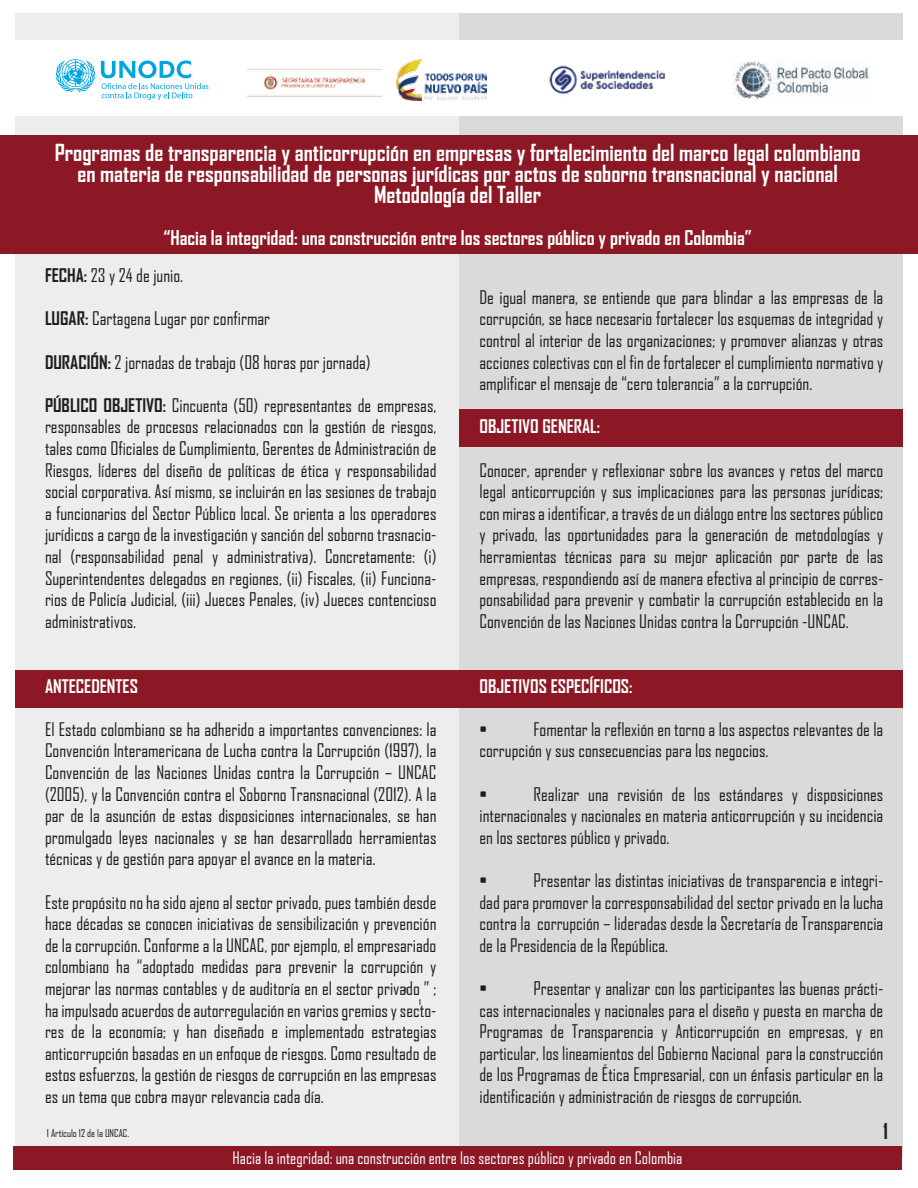
<style>
.page{position:relative;width:918px;height:1188px;background:#fff}
.page>*{position:absolute;margin:0;border:0;box-sizing:border-box;transform-origin:0 0}
.t1{font:700 22.5px/21px "Agency FB";color:#fff;text-align:center}
.t2{font:700 21px "Agency FB";color:#1d1d1b}
.t3{font:700 19.5px "Agency FB";color:#fff}
.t4{font:18px/21.6px "Agency FB";color:#1d1d1b;text-align:justify}
.t5{font:700 18px "Agency FB";color:#fff}
.t6{font:16.5px "Agency FB";color:#fff}
.t7{font:10.5px "Agency FB";color:#1d1d1b}
.t8{font:700 7.5px "Agency FB";color:#1d1d1b}
.s1{font-weight:700}
</style>
<div class="page">
<div style="left:15px;top:14px;width:443px;height:1144px;background:#ededed"></div>
<div style="left:459px;top:14px;width:443px;height:1144px;background:#dadada"></div>
<div style="left:0;top:40px;width:918px;height:76px;background:#fff"></div>
<svg style="left:56px;top:59px;width:39px;height:33px"></svg>
<svg style="left:101px;top:61px;width:108px;height:39px"></svg>
<img style="left:732px;top:61px;width:138px;height:37px">
<img style="left:247px;top:59px;width:240px;height:41px">
<img style="left:549px;top:65px;width:117px;height:30px">
<div style="left:0;top:135px;width:918px;height:119px;background:#8c1725"></div>
<div style="left:14px;top:1146px;width:887px;height:24px;background:#8c1725"></div>
<div style="left:15px;top:670px;width:444px;height:38px;background:#8c1725"></div>
<div style="left:459px;top:670px;width:444px;height:38px;background:#8c1725"></div>
<div style="left:459px;top:409px;width:444px;height:38px;background:#8c1725"></div>
<p class="t1" style="left:55px;top:142px;width:807px">Programas de transparencia y anticorrupción en empresas y fortalecimiento del marco legal colombiano en materia de responsabilidad de personas jurídicas por actos de soborno transnacional y nacional<br>Metodología del Taller</p>
<p class="t3" style="left:164px;top:226px;width:590px">“Hacia la integridad: una construcción entre los sectores público y privado en Colombia”</p>
<p class="t4" style="left:45px;top:264px;width:140px"><span class="s1">FECHA:</span> 23 y 24 de junio.</p>
<p class="t4" style="left:45px;top:308px;width:227px"><span class="s1">LUGAR:</span> Cartagena Lugar por confirmar</p>
<p class="t4" style="left:45px;top:351px;width:327px"><span class="s1">DURACIÓN:</span> 2 jornadas de trabajo (08 horas por jornada)</p>
<p class="t4" style="left:45px;top:394px;width:393px"><span class="s1">PÚBLICO OBJETIVO:</span> Cincuenta (50) representantes de empresas, responsables de procesos relacionados con la gestión de riesgos, tales como Oficiales de Cumplimiento, Gerentes de Administración de Riesgos, líderes del diseño de políticas de ética y responsabilidad social corporativa. Así mismo, se incluirán en las sesiones de trabajo a funcionarios del Sector Público local. Se orienta a los operadores jurídicos a cargo de la investigación y sanción del soborno trasnacio&shy;nal (responsabilidad penal y administrativa). Concretamente: (i)<br>Superintendentes delegados en regiones, (ii) Fiscales, (ii) Funciona&shy;rios de Policía Judicial, (iii) Jueces Penales, (iv) Jueces contencioso administrativos.</p>
<p class="t5" style="left:45px;top:675px;width:94px">ANTECEDENTES</p>
<p class="t4" style="left:45px;top:718px;width:393px">El Estado colombiano se ha adherido a importantes convenciones: la Convención Interamericana de Lucha contra la Corrupción (1997), la Convención de las Naciones Unidas contra la Corrupción – UNCAC (2005), y la Convención contra el Soborno Transnacional (2012). A la par de la asunción de estas disposiciones internacionales, se han promulgado leyes nacionales y se han desarrollado herramientas técnicas y de gestión para apoyar el avance en la materia.</p>
<p class="t4" style="left:45px;top:891px;width:393px">Este propósito no ha sido ajeno al sector privado, pues también desde hace décadas se conocen iniciativas de sensibilización y prevención de la corrupción. Conforme a la UNCAC, por ejemplo, el empresariado colombiano ha “adoptado medidas para prevenir la corrupción y mejorar las normas contables y de auditoría en el sector privado ” ; ha impulsado acuerdos de autorregulación en varios gremios y secto&shy;res de la economía; y han diseñado e implementado estrategias anticorrupción basadas en un enfoque de riesgos. Como resultado de estos esfuerzos, la gestión de riesgos de corrupción en las empresas es un tema que cobra mayor relevancia cada día.</p>
<p class="t8" style="left:405px;top:986px;width:3px">1</p>
<p class="t8" style="left:419px;top:998px;width:3px">1</p>
<p class="t7" style="left:47px;top:1127px;width:84px">1 Artículo 12 de la UNCAC.</p>
<p class="t4" style="left:480px;top:286px;width:405px">De igual manera, se entiende que para blindar a las empresas de la corrupción, se hace necesario fortalecer los esquemas de integridad y control al interior de las organizaciones; y promover alianzas y otras acciones colectivas con el fin de fortalecer el cumplimiento normativo y amplificar el mensaje de “cero tolerancia” a la corrupción.</p>
<p class="t5" style="left:480px;top:416px;width:122px">OBJETIVO GENERAL:</p>
<p class="t4" style="left:480px;top:459px;width:405px">Conocer, aprender y reflexionar sobre los avances y retos del marco legal anticorrupción y sus implicaciones para las personas jurídicas; con miras a identificar, a través de un diálogo entre los sectores público y privado, las oportunidades para la generación de metodologías y herramientas técnicas para su mejor aplicación por parte de las empresas, respondiendo así de manera efectiva al principio de corres&shy;ponsabilidad para prevenir y combatir la corrupción establecido en la Convención de las Naciones Unidas contra la Corrupción -UNCAC.</p>
<p class="t5" style="left:480px;top:675px;width:154px">OBJETIVOS ESPECÍFICOS:</p>
<p class="t4" style="left:480px;top:718px;width:9px">•</p>
<p class="t4" style="left:480px;top:718px;width:405px;text-indent:54px">Fomentar la reflexión en torno a los aspectos relevantes de la corrupción y sus consecuencias para los negocios.</p>
<p class="t4" style="left:480px;top:783px;width:9px">•</p>
<p class="t4" style="left:480px;top:783px;width:405px;text-indent:54px">Realizar una revisión de los estándares y disposiciones internacionales y nacionales en materia anticorrupción y su incidencia en los sectores público y privado.</p>
<p class="t4" style="left:480px;top:869px;width:9px">•</p>
<p class="t4" style="left:480px;top:869px;width:405px;text-indent:54px">Presentar las distintas iniciativas de transparencia e integri&shy;dad para promover la corresponsabilidad del sector privado en la lucha contra la corrupción – lideradas desde la Secretaría de Transparencia de la Presidencia de la República.</p>
<p class="t4" style="left:480px;top:977px;width:9px">•</p>
<p class="t4" style="left:480px;top:977px;width:405px;text-indent:54px">Presentar y analizar con los participantes las buenas prácti&shy;cas internacionales y nacionales para el diseño y puesta en marcha de Programas de Transparencia y Anticorrupción en empresas, y en particular, los lineamientos del Gobierno Nacional para la construcción de los Programas de Ética Empresarial, con un énfasis particular en la identificación y administración de riesgos de corrupción.</p>
<p class="t2" style="left:883px;top:1118px;width:6px">1</p>
<p class="t6" style="left:233px;top:1147px;width:451px">Hacia la integridad: una construcción entre los sectores público y privado en Colombia</p>
</div>
